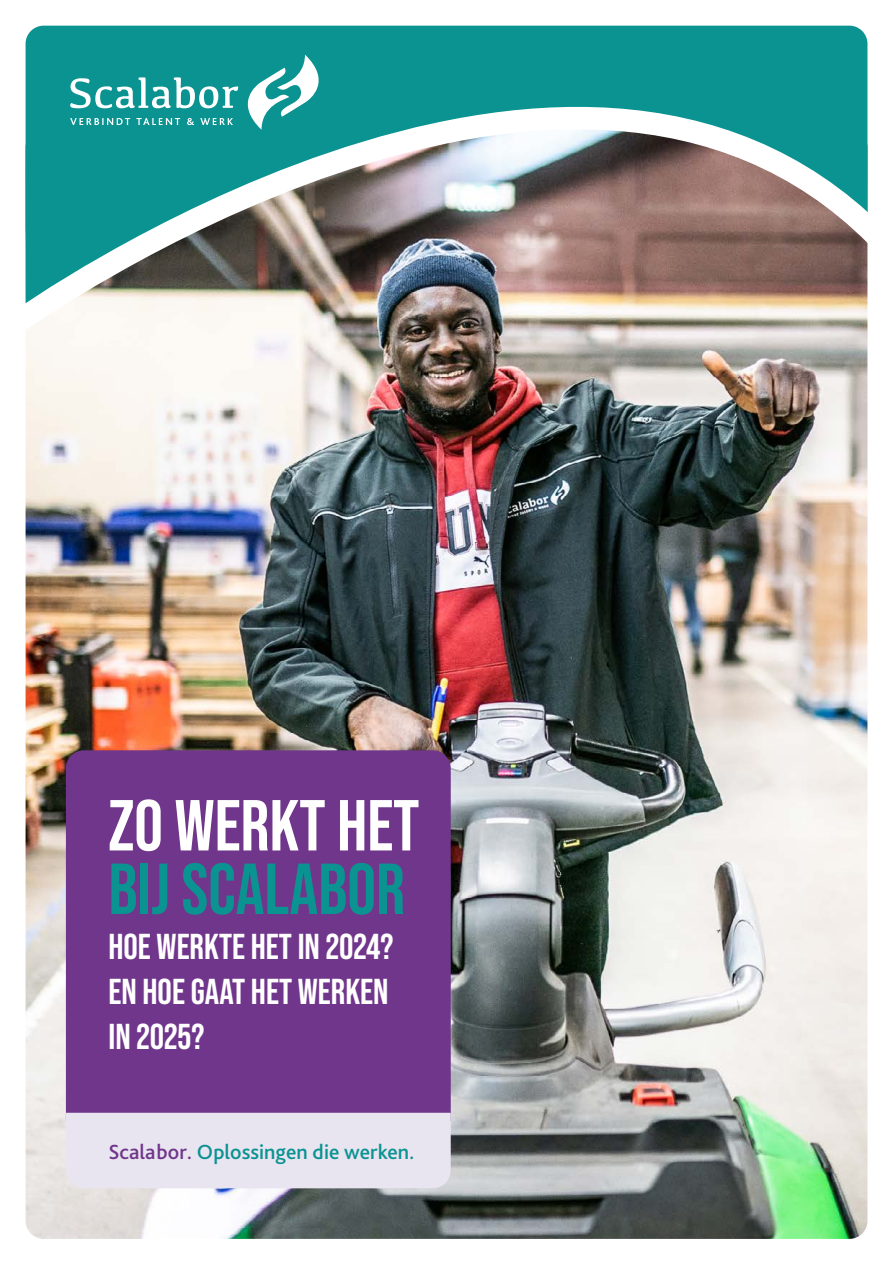
<style>
.page{position:relative;width:893px;height:1263px;background:#fff}
.page>*{position:absolute;margin:0;border:0;box-sizing:border-box;transform-origin:0 0}
.t1{font:700 72px/63.6px "Bebas Neue Pro";color:#0a9391}
.t2{font:700 36px/45px "Bebas Neue Pro";color:#fff}
.t3{font:500 21.45px "Bliss Pro";color:#0a9391}
.s1{color:#fff}
.s2{color:#70368b}
</style>
<div class="page">
<img style="left:26px;top:370px;width:841px;height:869px">
<div style="left:66px;top:750px;width:385px;height:363px;background:#70368b"></div>
<div style="left:66px;top:1113px;width:385px;height:75px;background:#e8e4f0"></div>
<img style="left:26px;top:343px;width:841px;height:27px">
<img style="left:25px;top:25px;width:843px;height:318px">
<svg style="left:70px;top:55px;width:252px;height:74px"></svg>
<p class="t1" style="left:108px;top:793px;width:312px"><span class="s1">ZO WERKT HET<br></span>BIJ SCALABOR</p>
<p class="t2" style="left:108px;top:923px;width:287px">HOE WERKTE HET IN 2024?</p>
<p class="t2" style="left:108px;top:968px;width:282px">EN HOE GAAT HET WERKEN<br>IN 2025?</p>
<p class="t3" style="left:108px;top:1138px;width:308px"><span class="s2">Scalabor.</span> Oplossingen die werken.</p>
</div>
